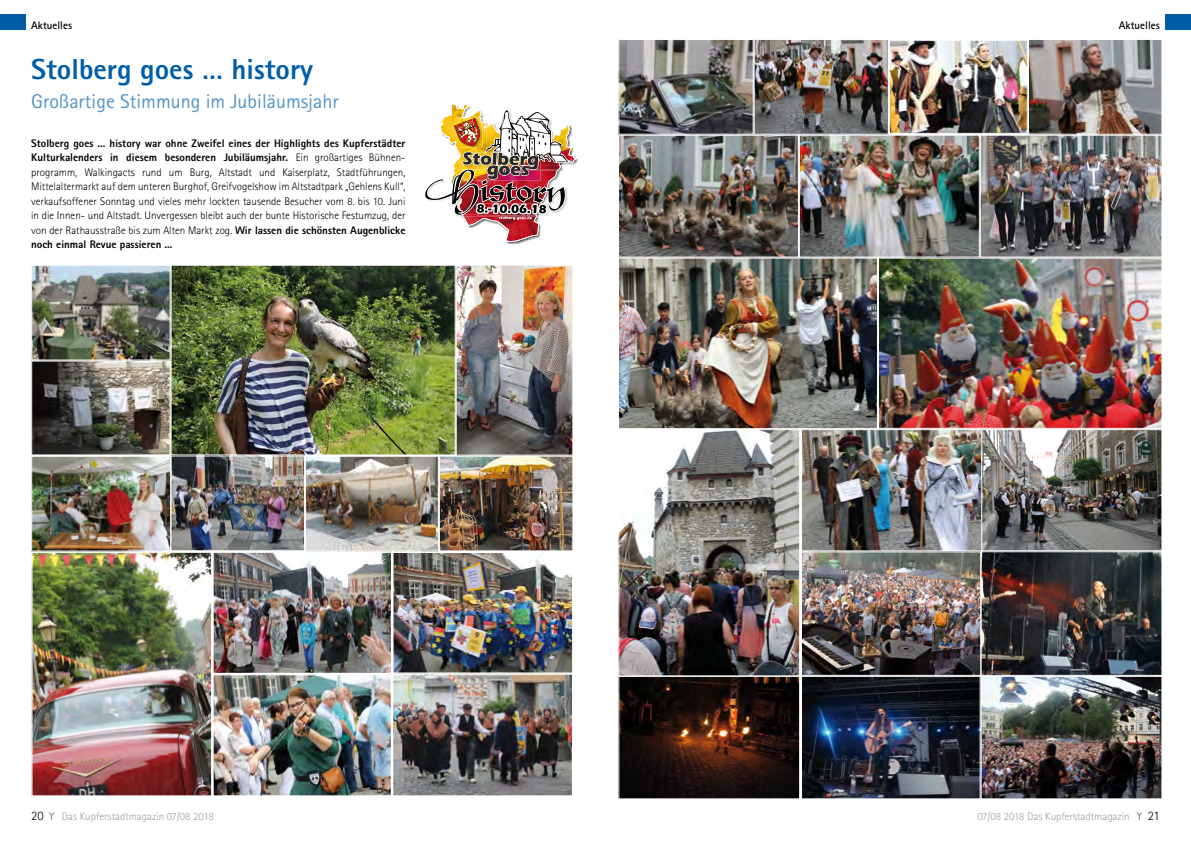
<style>
.page{position:relative;width:1191px;height:842px;background:#fff}
.page>*{position:absolute;margin:0;border:0;box-sizing:border-box;transform-origin:0 0}
.t1{font:800 29px "Rotis Sans Serif";color:#005ea8}
.t2{font:20px "Rotis Sans Serif";color:#5594ca}
.t3{font:300 13px "Rotis Sans Serif";color:#000}
.t4{font:300 11px/14.5px "Rotis Sans Serif";color:#000;text-align:justify}
.t5{font:300 11px "Rotis Sans Serif";color:#9c9e9f}
.t6{font:700 11px "Rotis Sans Serif";color:#000}
.s1{font-weight:800}
</style>
<div class="page">
<img style="left:33px;top:267px;width:538px;height:283px">
<div style="left:31px;top:265px;width:140px;height:95px;border:1px solid #fff"></div>
<div style="left:31px;top:360px;width:140px;height:95px;border:1px solid #fff"></div>
<div style="left:171px;top:265px;width:285px;height:190px;border:1px solid #fff"></div>
<div style="left:456px;top:265px;width:117px;height:191px;border:1px solid #fff"></div>
<div style="left:31px;top:456px;width:140px;height:96px;border:1px solid #fff"></div>
<div style="left:171px;top:455px;width:134px;height:96px;border:1px solid #fff"></div>
<img style="left:214px;top:554px;width:176px;height:118px">
<div style="left:212px;top:552px;width:180px;height:122px;border:1px solid #fff"></div>
<img style="left:394px;top:553px;width:177px;height:242px">
<div style="left:392px;top:551px;width:181px;height:123px;border:1px solid #fff"></div>
<img style="left:214px;top:676px;width:176px;height:119px">
<div style="left:212px;top:674px;width:180px;height:123px;border:1px solid #fff"></div>
<div style="left:392px;top:673px;width:181px;height:124px;border:1px solid #fff"></div>
<img style="left:620px;top:41px;width:540px;height:386px">
<div style="left:979px;top:135px;width:183px;height:123px;border:1px solid #fff"></div>
<div style="left:878px;top:258px;width:284px;height:171px;border:1px solid #fff"></div>
<img style="left:33px;top:554px;width:177px;height:241px">
<div style="left:31px;top:552px;width:181px;height:245px;border:1px solid #fff"></div>
<div style="left:618px;top:135px;width:181px;height:123px;border:1px solid #fff"></div>
<div style="left:799px;top:135px;width:180px;height:123px;border:1px solid #fff"></div>
<img style="left:803px;top:431px;width:357px;height:366px">
<div style="left:801px;top:429px;width:196px;height:122px;border:1px solid #fff"></div>
<div style="left:618px;top:258px;width:260px;height:171px;border:1px solid #fff"></div>
<div style="left:981px;top:429px;width:181px;height:122px;border:1px solid #fff"></div>
<div style="left:801px;top:676px;width:179px;height:123px;border:1px solid #fff"></div>
<div style="left:801px;top:551px;width:180px;height:125px;border:1px solid #fff"></div>
<div style="left:980px;top:551px;width:182px;height:125px;border:1px solid #fff"></div>
<img style="left:620px;top:431px;width:178px;height:366px">
<div style="left:618px;top:676px;width:182px;height:123px;border:1px solid #fff"></div>
<div style="left:980px;top:676px;width:182px;height:123px;border:1px solid #fff"></div>
<div style="left:618px;top:429px;width:182px;height:247px;border:1px solid #fff"></div>
<div style="left:618px;top:39px;width:135px;height:96px;border:1px solid #fff"></div>
<div style="left:753px;top:39px;width:136px;height:96px;border:1px solid #fff"></div>
<div style="left:1028px;top:39px;width:134px;height:96px;border:1px solid #fff"></div>
<div style="left:305px;top:456px;width:134px;height:96px;border:1px solid #fff"></div>
<div style="left:439px;top:456px;width:134px;height:95px;border:1px solid #fff"></div>
<div style="left:889px;top:40px;width:138px;height:93px;border:1px solid #fff"></div>
<img style="left:425px;top:104px;width:152px;height:138px">
<svg style="left:1136px;top:812px;width:6px;height:8px"></svg>
<svg style="left:48px;top:812px;width:7px;height:8px"></svg>
<div style="left:0;top:14px;width:26px;height:16px;background:#005ea8"></div>
<div style="left:1165px;top:14px;width:26px;height:15px;background:#005ea8"></div>
<p class="t6" style="left:31px;top:19px;width:42px">Aktuelles</p>
<p class="t6" style="left:1118px;top:18px;width:42px">Aktuelles</p>
<h1 class="t1" style="left:31px;top:51px;width:283px">Stolberg goes … history</h1>
<h2 class="t2" style="left:31px;top:90px;width:309px">Großartige Stimmung im Jubiläumsjahr</h2>
<p class="t4" style="left:31px;top:136px;width:376px"><span class="s1">Stolberg goes ... history war ohne Zweifel eines der Highlights des Kupferstädter Kulturkalenders in diesem besonderen Jubiläumsjahr.</span> Ein großartiges Bühnen&shy;programm, Walkingacts rund um Burg, Altstadt und Kaiserplatz, Stadtführungen, Mittelaltermarkt auf dem unteren Burghof, Greifvogelshow im Altstadtpark „Gehlens Kull“, verkaufsoffener Sonntag und vieles mehr lockten tausende Besucher vom 8. bis 10. Juni in die Innen- und Altstadt. Unvergessen bleibt auch der bunte Historische Festumzug, der von der Rathausstraße bis zum Alten Markt zog. <span class="s1">Wir lassen die schönsten Augenblicke noch einmal Revue passieren ...</span></p>
<p class="t3" style="left:31px;top:808px;width:14px">20</p>
<p class="t5" style="left:62px;top:810px;width:154px">Das Kupferstadtmagazin 07/08 2018</p>
<p class="t5" style="left:977px;top:810px;width:154px">07/08 2018 Das Kupferstadtmagazin</p>
<p class="t3" style="left:1147px;top:808px;width:14px">21</p>
</div>
